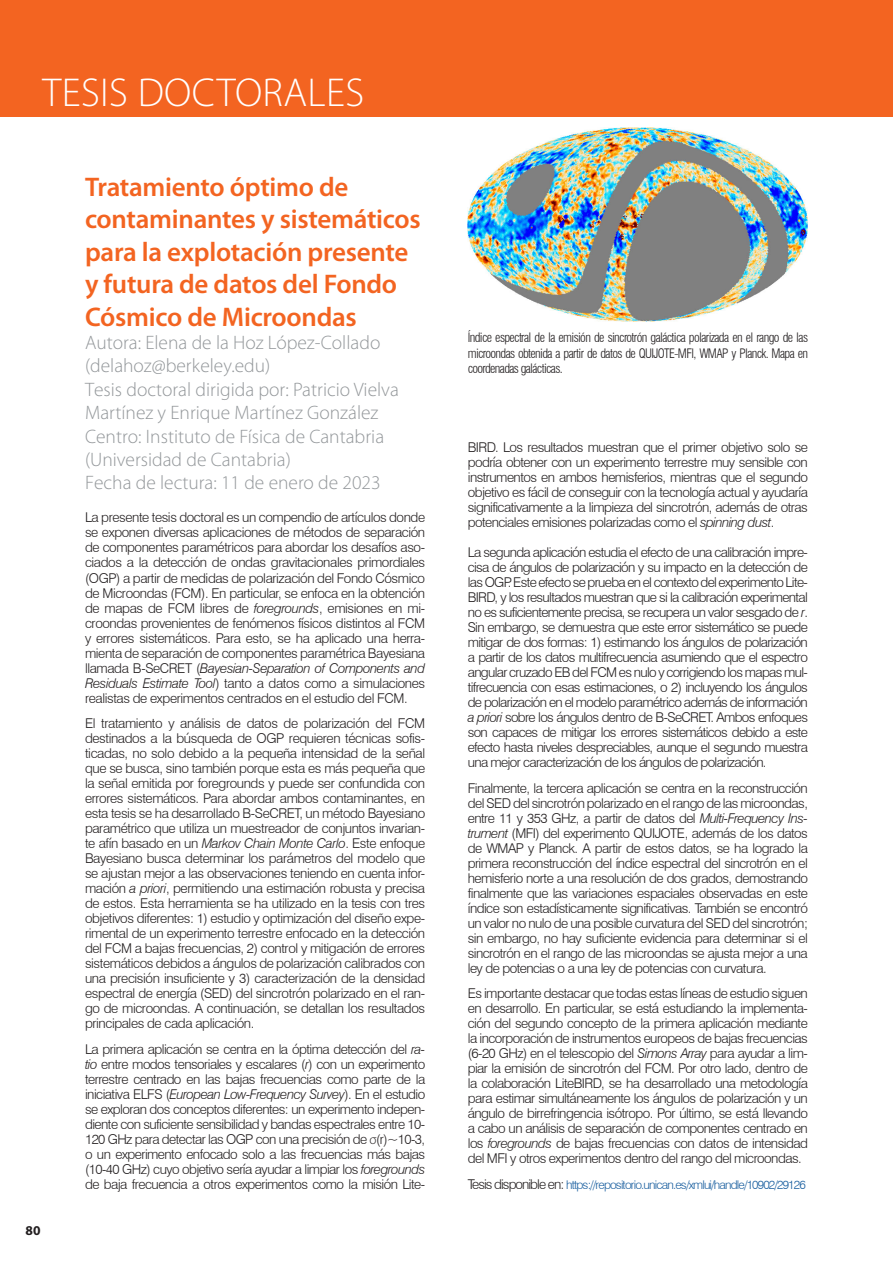
<style>
.page{position:relative;width:893px;height:1263px;background:#fff}
.page>*{position:absolute;margin:0;border:0;box-sizing:border-box;transform-origin:0 0}
.t1{font:300 40.5px "Myriad Pro";letter-spacing:.01em;color:#fff}
.HEADING_1{font:600 27px/32.4px "Myriad Pro";letter-spacing:-.01em;color:#f36421}
.gray_body_text{font:300 19.5px/23.4px "Myriad Pro";color:#93979a}
.Body_1{font:300 13.5px/15px "Swiss 721 BT";letter-spacing:-.04em;color:#231f20;text-align:justify}
.t2{font:700 13.5px "Myriad Pro";color:#231f20}
.Pie_de_imagen{font:300 condensed 12.75px/15.3px "Swiss 721 BT";letter-spacing:-.05em;color:#231f20;text-align:justify}
.Body_1-2{font:300 12px "Swiss 721 BT";letter-spacing:-.07em;color:#175d9e}
.s1{font-style:italic}
.s2{font-family:"Myriad Pro"}
.s3{font-size:13.5px;color:#231f20}
</style>
<div class="page">
<div style="left:0;top:0;width:893px;height:117px;background:#f36421"></div>
<img style="left:468px;top:128px;width:340px;height:194px">
<p class="t1" style="left:43px;top:68px;width:323px">TESIS DOCTORALES</p>
<p class="t2" style="left:26px;top:1221px;width:16px">80</p>
<p class="HEADING_1" style="left:85px;top:170px;width:265px">Tratamiento óptimo de</p>
<p class="HEADING_1" style="left:85px;top:202px;width:337px">contaminantes y sistemáticos para la explotación presente y futura de datos del Fondo<br>Cósmico de Microondas</p>
<p class="gray_body_text" style="left:85px;top:331px;width:297px">Autora: Elena de la Hoz López-Collado</p>
<p class="gray_body_text" style="left:85px;top:354px;width:187px">(delahoz@berkeley.edu)</p>
<p class="gray_body_text" style="left:85px;top:377px;width:315px">Tesis doctoral dirigida por: Patricio Vielva<br>Martínez y Enrique Martínez González</p>
<p class="gray_body_text" style="left:85px;top:424px;width:301px">Centro: Instituto de Física de Cantabria (Universidad de Cantabria)</p>
<p class="gray_body_text" style="left:85px;top:471px;width:297px">Fecha de lectura: 11 de enero de 2023</p>
<p class="Body_1" style="left:85px;top:510px;width:342px">La presente tesis doctoral es un compendio de artículos donde se exponen diversas aplicaciones de métodos de separación de componentes paramétricos para abordar los desafíos aso&shy;ciados a la detección de ondas gravitacionales primordiales (OGP) a partir de medidas de polarización del Fondo Cósmico de Microondas (FCM). En particular, se enfoca en la obtención de mapas de FCM libres de <span class="s1">foregrounds</span>, emisiones en mi&shy;croondas provenientes de fenómenos físicos distintos al FCM y errores sistemáticos. Para esto, se ha aplicado una herra&shy;mienta de separación de componentes paramétrica Bayesiana llamada B-SeCRET (<span class="s1">Bayesian-Separation of Components and Residuals Estimate Tool</span>) tanto a datos como a simulaciones realistas de experimentos centrados en el estudio del FCM.</p>
<p class="Body_1" style="left:85px;top:716px;width:342px">El tratamiento y análisis de datos de polarización del FCM destinados a la búsqueda de OGP requieren técnicas sofis&shy;ticadas, no solo debido a la pequeña intensidad de la señal que se busca, sino también porque esta es más pequeña que la señal emitida por foregrounds y puede ser confundida con errores sistemáticos. Para abordar ambos contaminantes, en esta tesis se ha desarrollado B-SeCRET, un método Bayesiano paramétrico que utiliza un muestreador de conjuntos invarian&shy;te afín basado en un <span class="s1">Markov Chain Monte Carlo</span>. Este enfoque Bayesiano busca determinar los parámetros del modelo que se ajustan mejor a las observaciones teniendo en cuenta infor&shy;mación <span class="s1">a priori</span>, permitiendo una estimación robusta y precisa de estos. Esta herramienta se ha utilizado en la tesis con tres objetivos diferentes: 1) estudio y optimización del diseño expe&shy;rimental de un experimento terrestre enfocado en la detección del FCM a bajas frecuencias, 2) control y mitigación de errores sistemáticos debidos a ángulos de polarización calibrados con una precisión insuficiente y 3) caracterización de la densidad espectral de energía (SED) del sincrotrón polarizado en el ran&shy;go de microondas. A continuación, se detallan los resultados principales de cada aplicación.</p>
<p class="Body_1" style="left:85px;top:1041px;width:342px">La primera aplicación se centra en la óptima detección del <span class="s1">ra&shy;tio</span> entre modos tensoriales y escalares (<span class="s1">r</span>) con un experimento terrestre centrado en las bajas frecuencias como parte de la iniciativa ELFS (<span class="s1">European Low-Frequency Survey</span>). En el estudio se exploran dos conceptos diferentes: un experimento indepen&shy;diente con suficiente sensibilidad y bandas espectrales entre 10- 120 GHz para detectar las OGP con una precisión de <span class="s2">σ</span>(r)~10-3, o un experimento enfocado solo a las frecuencias más bajas (10-40 GHz) cuyo objetivo sería ayudar a limpiar los <span class="s1">foregrounds </span>de baja frecuencia a otros experimentos como la misión Lite-</p>
<p class="Pie_de_imagen" style="left:468px;top:330px;width:342px">Índice espectral de la emisión de sincrotrón galáctica polarizada en el rango de las microondas obtenida a partir de datos de QUIJOTE-MFI, WMAP y Planck. Mapa en coordenadas galácticas.</p>
<p class="Body_1" style="left:468px;top:440px;width:342px">BIRD. Los resultados muestran que el primer objetivo solo se podría obtener con un experimento terrestre muy sensible con instrumentos en ambos hemisferios, mientras que el segundo objetivo es fácil de conseguir con la tecnología actual y ayudaría significativamente a la limpieza del sincrotrón, además de otras potenciales emisiones polarizadas como el <span class="s1">spinning dust</span>.</p>
<p class="Body_1" style="left:468px;top:545px;width:342px">La segunda aplicación estudia el efecto de una calibración impre&shy;cisa de ángulos de polarización y su impacto en la detección de las OGP. Este efecto se prueba en el contexto del experimento Lite-BIRD, y los resultados muestran que si la calibración experimental no es suficientemente precisa, se recupera un valor sesgado de <span class="s1">r</span>.<br>Sin embargo, se demuestra que este error sistemático se puede mitigar de dos formas: 1) estimando los ángulos de polarización a partir de los datos multifrecuencia asumiendo que el espectro angular cruzado EB del FCM es nulo y corrigiendo los mapas mul&shy;tifrecuencia con esas estimaciones, o 2) incluyendo los ángulos de polarización en el modelo paramétrico además de información <span class="s1">a priori</span> sobre los ángulos dentro de B-SeCRET. Ambos enfoques son capaces de mitigar los errores sistemáticos debido a este efecto hasta niveles despreciables, aunque el segundo muestra una mejor caracterización de los ángulos de polarización.</p>
<p class="Body_1" style="left:468px;top:780px;width:342px">Finalmente, la tercera aplicación se centra en la reconstrucción del SED del sincrotrón polarizado en el rango de las microondas, entre 11 y 353 GHz, a partir de datos del <span class="s1">Multi-Frequency Ins&shy;trument</span> (MFI) del experimento QUIJOTE, además de los datos de WMAP y Planck. A partir de estos datos, se ha logrado la primera reconstrucción del índice espectral del sincrotrón en el hemisferio norte a una resolución de dos grados, demostrando finalmente que las variaciones espaciales observadas en este índice son estadísticamente significativas. También se encontró un valor no nulo de una posible curvatura del SED del sincrotrón; sin embargo, no hay suficiente evidencia para determinar si el sincrotrón en el rango de las microondas se ajusta mejor a una ley de potencias o a una ley de potencias con curvatura.</p>
<p class="Body_1" style="left:468px;top:986px;width:342px">Es importante destacar que todas estas líneas de estudio siguen en desarrollo. En particular, se está estudiando la implementa&shy;ción del segundo concepto de la primera aplicación mediante la incorporación de instrumentos europeos de bajas frecuencias (6-20 GHz) en el telescopio del <span class="s1">Simons Array</span> para ayudar a lim&shy;piar la emisión de sincrotrón del FCM. Por otro lado, dentro de la colaboración LiteBIRD, se ha desarrollado una metodología para estimar simultáneamente los ángulos de polarización y un ángulo de birrefringencia isótropo. Por último, se está llevando a cabo un análisis de separación de componentes centrado en los <span class="s1">foregrounds</span> de bajas frecuencias con datos de intensidad del MFI y otros experimentos dentro del rango del microondas.</p>
<p class="Body_1-2" style="left:468px;top:1177px;width:339px"><span class="s3">Tesis disponible en:</span> https://repositorio.unican.es/xmlui/handle/10902/29126</p>
</div>
